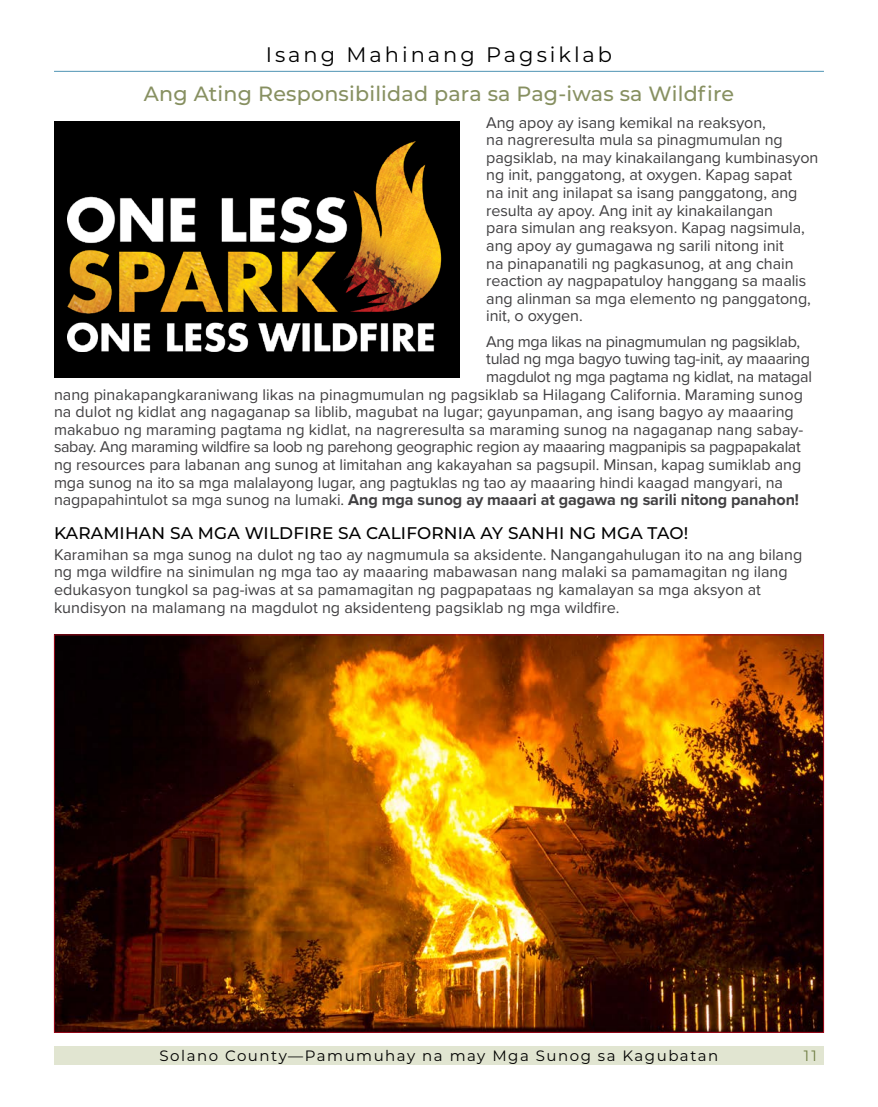
<style>
.page{position:relative;width:878px;height:1107px;background:#fff}
.page>*{position:absolute;margin:0;border:0;box-sizing:border-box;transform-origin:0 0}
.Master_Headers{font:21px "Montserrat";letter-spacing:.14em;color:#000}
.Page_Header__green_u_c__TOC{font:500 20.7px "Montserrat";letter-spacing:.01em;color:#879061}
.Subhead_Dk_Gray{font:500 16.8px "Montserrat";letter-spacing:.01em;color:#000}
.body_basic_No_1st_line_indent{font:16.2px/17.7px "Proxima Nova";letter-spacing:-.005em;color:#414042}
.body_basic_No_1st_line_indent-2{font:16.2px "Proxima Nova";letter-spacing:-.025em;color:#414042}
.body_basic_No_1st_line_indent-3{font:700 16.2px "Proxima Nova";letter-spacing:-.005em;color:#414042}
.t1{font:15px "Montserrat";letter-spacing:.1em;color:#000}
.t2{font:15px "Montserrat";color:#707e44}
.s1{font-weight:400}
</style>
<div class="page">
<div style="left:54px;top:1046px;width:770px;height:19px;background:#e1e5d1"></div>
<hr style="left:54px;top:71px;width:770px;height:1px;background:#629fbc">
<img style="left:56px;top:636px;width:766px;height:395px">
<div style="left:54px;top:122px;width:405px;height:256px;background:#000"></div>
<img style="left:67px;top:142px;width:375px;height:209px">
<p class="Master_Headers" style="left:266px;top:40px;width:348px">Isang Mahinang Pagsiklab</p>
<p class="Page_Header__green_u_c__TOC" style="left:144px;top:79px;width:591px">Ang Ating Responsibilidad para sa Pag-iwas sa Wildfire</p>
<p class="body_basic_No_1st_line_indent" style="left:486px;top:113px;width:334px">Ang apoy ay isang kemikal na reaksyon,<br>na nagreresulta mula sa pinagmumulan ng pagsiklab, na may kinakailangang kumbinasyon ng init, panggatong, at oxygen. Kapag sapat<br>na init ang inilapat sa isang panggatong, ang resulta ay apoy. Ang init ay kinakailangan<br>para simulan ang reaksyon. Kapag nagsimula, ang apoy ay gumagawa ng sarili nitong init<br>na pinapanatili ng pagkasunog, at ang chain reaction ay nagpapatuloy hanggang sa maalis ang alinman sa mga elemento ng panggatong, init, o oxygen.</p>
<p class="body_basic_No_1st_line_indent" style="left:486px;top:332px;width:315px">Ang mga likas na pinagmumulan ng pagsiklab,</p>
<p class="body_basic_No_1st_line_indent" style="left:486px;top:349px;width:325px">tulad ng mga bagyo tuwing tag-init, ay maaaring</p>
<p class="body_basic_No_1st_line_indent" style="left:486px;top:367px;width:327px">magdulot ng mga pagtama ng kidlat, na matagal</p>
<p class="body_basic_No_1st_line_indent" style="left:54px;top:385px;width:750px">nang pinakapangkaraniwang likas na pinagmumulan ng pagsiklab sa Hilagang California. Maraming sunog</p>
<p class="body_basic_No_1st_line_indent" style="left:54px;top:402px;width:741px">na dulot ng kidlat ang nagaganap sa liblib, magubat na lugar; gayunpaman, ang isang bagyo ay maaaring</p>
<p class="body_basic_No_1st_line_indent" style="left:54px;top:420px;width:750px">makabuo ng maraming pagtama ng kidlat, na nagreresulta sa maraming sunog na nagaganap nang sabay-</p>
<p class="body_basic_No_1st_line_indent-2" style="left:54px;top:435px;width:748px">sabay. Ang maraming wildfire sa loob ng parehong geographic region ay maaaring magpanipis sa pagpapakalat</p>
<p class="body_basic_No_1st_line_indent" style="left:54px;top:455px;width:748px">ng resources para labanan ang sunog at limitahan ang kakayahan sa pagsupil. Minsan, kapag sumiklab ang</p>
<p class="body_basic_No_1st_line_indent" style="left:54px;top:473px;width:730px">mga sunog na ito sa mga malalayong lugar, ang pagtuklas ng tao ay maaaring hindi kaagad mangyari, na</p>
<p class="body_basic_No_1st_line_indent-3" style="left:54px;top:488px;width:746px"><span class="s1">nagpapahintulot sa mga sunog na lumaki.</span> Ang mga sunog ay maaari at gagawa ng sarili nitong panahon!</p>
<p class="Subhead_Dk_Gray" style="left:54px;top:521px;width:635px">KARAMIHAN SA MGA WILDFIRE SA CALIFORNIA AY SANHI NG MGA TAO!</p>
<p class="body_basic_No_1st_line_indent" style="left:54px;top:545px;width:749px">Karamihan sa mga sunog na dulot ng tao ay nagmumula sa aksidente. Nangangahulugan ito na ang bilang ng mga wildfire na sinimulan ng mga tao ay maaaring mabawasan nang malaki sa pamamagitan ng ilang edukasyon tungkol sa pag-iwas at sa pamamagitan ng pagpapataas ng kamalayan sa mga aksyon at kundisyon na malamang na magdulot ng aksidenteng pagsiklab ng mga wildfire.</p>
<p class="t1" style="left:159px;top:1045px;width:560px">Solano County—Pamumuhay na may Mga Sunog sa Kagubatan</p>
<p class="t2" style="left:803px;top:1045px;width:15px">11</p>
</div>
